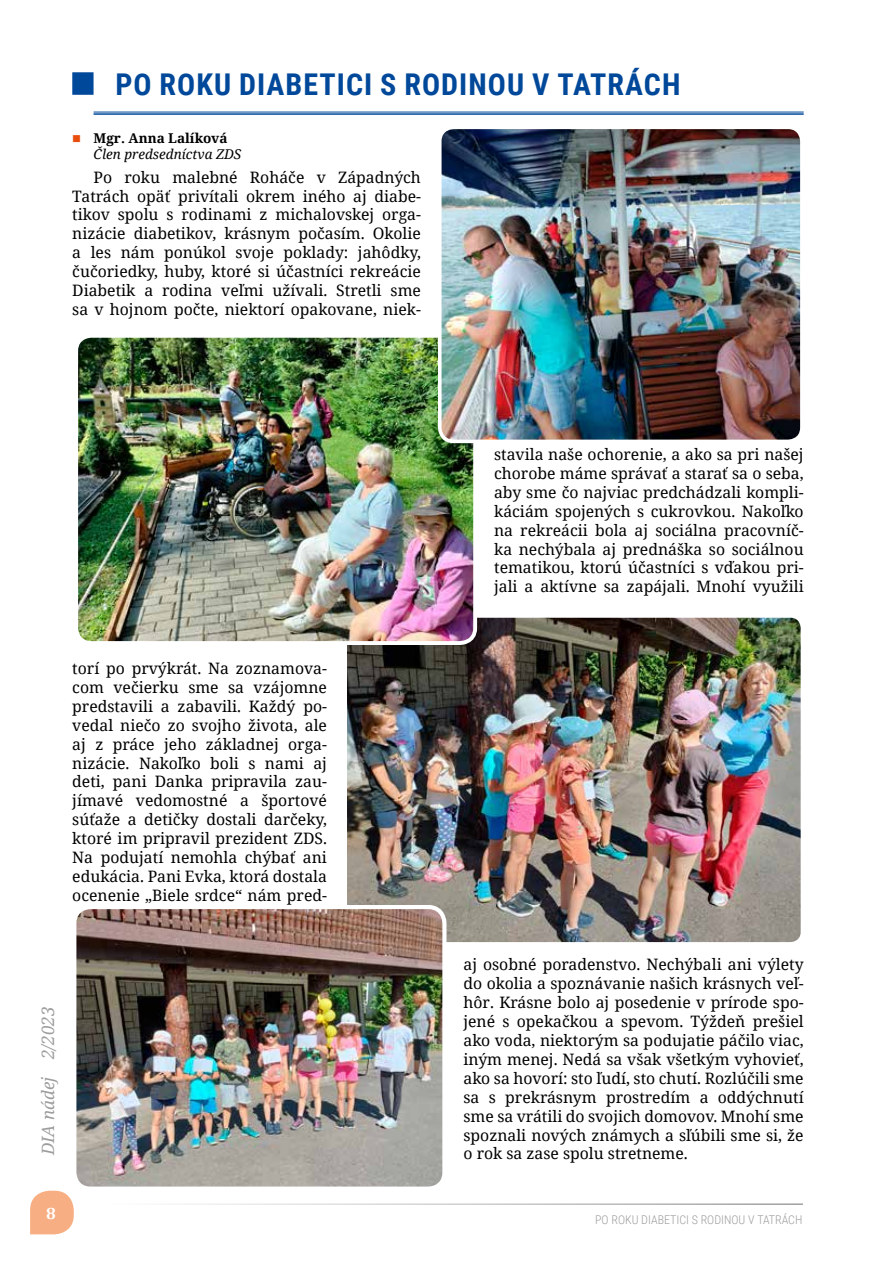
<style>
.page{position:relative;width:893px;height:1263px;background:#fff}
.page>*{position:absolute;margin:0;border:0;box-sizing:border-box;transform-origin:0 0}
.t1{font:700 30px "Roboto Condensed";letter-spacing:.035em;color:#00489a}
.t2{font:italic 17.1px "Noto Serif";color:#9d9d9c}
.t3{font:700 16.35px "Cambria";color:#fff}
.t4{font:15.75px/18.9px "Noto Serif";color:#000;text-align:justify}
.t5{font:italic 13.5px "Noto Serif";color:#000}
.t6{font:700 13.5px "Noto Serif";color:#000}
.t7{font:300 12px "Roboto Condensed";color:#9d9d9c}
</style>
<div class="page">
<svg style="left:30px;top:1191px;width:44px;height:43px;background:#f7b791"></svg>
<img style="left:348px;top:619px;width:452px;height:322px">
<div style="left:344px;top:615px;width:460px;height:330px;border:3px solid #fff;border-radius:12px"></div>
<div style="left:72px;top:72px;width:22px;height:23px;background:#00489a"></div>
<hr style="left:94px;top:112px;width:710px;height:1px;background:#00489a">
<hr style="left:94px;top:113px;width:710px;height:2px;background:#00489a">
<img style="left:79px;top:339px;width:396px;height:304px">
<div style="left:74px;top:334px;width:403px;height:311px;border:4px solid #fff;border-radius:15px"></div>
<img style="left:77px;top:907px;width:367px;height:279px">
<div style="left:72px;top:905px;width:374px;height:286px;border:4px solid #fff;border-radius:16px"></div>
<img style="left:440px;top:131px;width:359px;height:310px">
<div style="left:438px;top:126px;width:366px;height:317px;border:4px solid #fff;border-radius:14px"></div>
<h1 class="t1" style="left:115px;top:63px;width:567px">PO ROKU DIABETICI S RODINOU V TATRÁCH</h1>
<p class="t6" style="left:94px;top:129px;width:135px">Mgr. Anna Lalíková</p>
<p class="t5" style="left:94px;top:145px;width:149px">Člen predsedníctva ZDS</p>
<p class="t4" style="left:72px;top:167px;width:350px;text-indent:21px">Po roku malebné Roháče v Západných Tatrách opäť privítali okrem iného aj diabe&shy;tikov spolu s rodinami z michalovskej orga&shy;nizácie diabetikov, krásnym počasím. Okolie a les nám ponúkol svoje poklady: jahôdky, čučoriedky, huby, ktoré si účastníci rekreácie Diabetik a rodina veľmi užívali. Stretli sme sa v hojnom počte, niektorí opakovane, niek-</p>
<p class="t4" style="left:72px;top:658px;width:256px">torí po prvýkrát. Na zoznamova&shy;com večierku sme sa vzájomne predstavili a zabavili. Každý po&shy;vedal niečo zo svojho života, ale aj z práce jeho základnej orga&shy;nizácie. Nakoľko boli s nami aj deti, pani Danka pripravila zau&shy;jímavé vedomostné a športové súťaže a detičky dostali darčeky, ktoré im pripravil prezident ZDS.<br>Na podujatí nemohla chýbať ani edukácia. Pani Evka, ktorá dostala ocenenie „Biele srdce“ nám pred-</p>
<p class="t2" style="left:36px;top:1155px;width:150px;rotate:-90deg">DIA nádej 2/2023</p>
<p class="t4" style="left:494px;top:444px;width:311px">stavila naše ochorenie, a ako sa pri našej chorobe máme správať a starať sa o seba, aby sme čo najviac predchádzali kompli&shy;káciám spojených s cukrovkou. Nakoľko na rekreácii bola aj sociálna pracovníč&shy;ka nechýbala aj prednáška so sociálnou tematikou, ktorú účastníci s vďakou pri&shy;jali a aktívne sa zapájali. Mnohí využili</p>
<p class="t4" style="left:463px;top:955px;width:342px">aj osobné poradenstvo. Nechýbali ani výlety do okolia a spoznávanie našich krásnych veľ&shy;hôr. Krásne bolo aj posedenie v prírode spo&shy;jené s opekačkou a spevom. Týždeň prešiel ako voda, niektorým sa podujatie páčilo viac, iným menej. Nedá sa však všetkým vyhovieť, ako sa hovorí: sto ľudí, sto chutí. Rozlúčili sme sa s prekrásnym prostredím a oddýchnutí sme sa vrátili do svojich domovov. Mnohí sme spoznali nových známych a sľúbili sme si, že o rok sa zase spolu stretneme.</p>
<p class="t3" style="left:46px;top:1202px;width:11px">8</p>
<p class="t7" style="left:595px;top:1211px;width:209px">PO ROKU DIABETICI S RODINOU V TATRÁCH</p>
</div>
